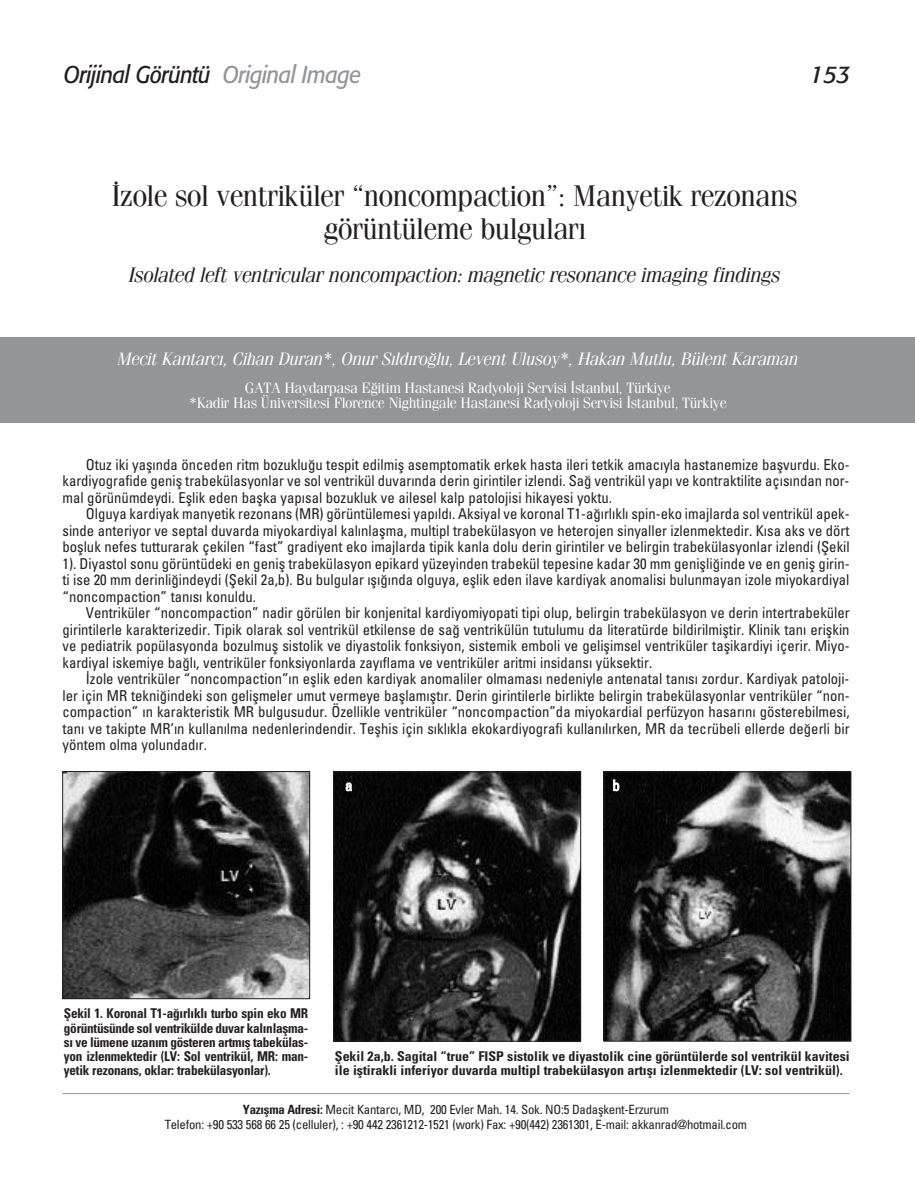
<style>
.page{position:relative;width:915px;height:1191px;background:#fff}
.page>*{position:absolute;margin:0;border:0;box-sizing:border-box;transform-origin:0 0}
.t1{font:30px/33px "Fenice";letter-spacing:-.02em;color:#231f20;text-align:center}
.t2{font:italic 24px "Formata";letter-spacing:-.03em;color:#231f20;scale:.9 1}
.t3{font:italic 24px "Formata";letter-spacing:-.03em;color:#231f20}
.t4{font:italic 21px "Fenice";letter-spacing:-.02em;color:#231f20}
.t5{font:italic 18px "Fenice";letter-spacing:-.02em;color:#fff}
.t6{font:condensed 15px/16.5px "Univers";color:#231f20;text-align:justify}
.t7{font:15px/15px "Fenice";letter-spacing:-.02em;color:#fff;text-align:center}
.t8{font:condensed 15px "Univers";color:#fff}
.t9{font:700 condensed 13.5px/14.2px "Univers";color:#231f20;text-align:justify}
.t10{font:condensed 12.75px/15px "Univers";letter-spacing:-.02em;color:#231f20;text-align:center}
.s1{color:#939598}
.s2{font-weight:700}
</style>
<div class="page">
<div style="left:0;top:338px;width:914px;height:85px;background:#939598"></div>
<hr style="left:62px;top:1093px;width:787px;height:1px;background:#939598">
<img style="left:64px;top:773px;width:244px;height:224px">
<div style="left:62px;top:771px;width:248px;height:228px;border:1px solid #231f20"></div>
<img style="left:335px;top:773px;width:243px;height:266px">
<div style="left:333px;top:771px;width:247px;height:270px;border:1px solid #231f20"></div>
<img style="left:605px;top:773px;width:243px;height:266px">
<div style="left:603px;top:771px;width:247px;height:270px;border:1px solid #231f20"></div>
<h2 class="t2" style="left:64px;top:64px;width:332px">Orijinal Görüntü <span class="s1">Original Image</span></h2>
<h2 class="t3" style="left:809px;top:64px;width:42px">153</h2>
<h1 class="t1" style="left:111px;top:181px;width:687px">‹zole sol ventriküler “noncompaction”: Manyetik rezonans görüntüleme bulgular›</h1>
<h3 class="t4" style="left:128px;top:268px;width:653px">Isolated left ventricular noncompaction: magnetic resonance imaging findings</h3>
<p class="t5" style="left:117px;top:352px;width:682px">Mecit Kantarc›, Cihan Duran*, Onur S›ld›ro¤lu, Levent Ulusoy*, Hakan Mutlu, Bülent Karaman</p>
<p class="t7" style="left:189px;top:381px;width:539px">GATA Haydarpasa E¤itim Hastanesi Radyoloji Servisi ‹stanbul, Türkiye<br>*Kadir Has Üniversitesi Florence Nightingale Hastanesi Radyoloji Servisi ‹stanbul, Türkiye</p>
<p class="t6" style="left:62px;top:457px;width:788px;text-indent:23px">Otuz iki yafl›nda önceden ritm bozuklu¤u tespit edilmifl asemptomatik erkek hasta ileri tetkik amac›yla hastanemize baflvurdu. Eko&shy;kardiyografide genifl trabekülasyonlar ve sol ventrikül duvar›nda derin girintiler izlendi. Sa¤ ventrikül yap› ve kontraktilite aç›s›ndan nor&shy;mal görünümdeydi. Efllik eden baflka yap›sal bozukluk ve ailesel kalp patolojisi hikayesi yoktu.</p>
<p class="t6" style="left:62px;top:507px;width:788px;text-indent:23px">Olguya kardiyak manyetik rezonans (MR) görüntülemesi yap›ld›. Aksiyal ve koronal T1-a¤›rl›kl› spin-eko imajlarda sol ventrikül apek&shy;sinde anteriyor ve septal duvarda miyokardiyal kal›nlaflma, multipl trabekülasyon ve heterojen sinyaller izlenmektedir. K›sa aks ve dört boflluk nefes tutturarak çekilen “fast” gradiyent eko imajlarda tipik kanla dolu derin girintiler ve belirgin trabekülasyonlar izlendi (fiekil 1). Diyastol sonu görüntüdeki en genifl trabekülasyon epikard yüzeyinden trabekül tepesine kadar 30 mm geniflli¤inde ve en genifl girin&shy;ti ise 20 mm derinli¤indeydi (fiekil 2a,b). Bu bulgular ›fl›¤›nda olguya, efllik eden ilave kardiyak anomalisi bulunmayan izole miyokardiyal “noncompaction” tan›s› konuldu.</p>
<p class="t6" style="left:62px;top:606px;width:788px;text-indent:23px">Ventriküler “noncompaction” nadir görülen bir konjenital kardiyomiyopati tipi olup, belirgin trabekülasyon ve derin intertrabeküler girintilerle karakterizedir. Tipik olarak sol ventrikül etkilense de sa¤ ventrikülün tutulumu da literatürde bildirilmifltir. Klinik tan› eriflkin ve pediatrik popülasyonda bozulmufl sistolik ve diyastolik fonksiyon, sistemik emboli ve geliflimsel ventriküler taflikardiyi içerir. Miyo&shy;kardiyal iskemiye ba¤l›, ventriküler fonksiyonlarda zay›flama ve ventriküler aritmi insidans› yüksektir.</p>
<p class="t6" style="left:62px;top:672px;width:788px;text-indent:23px">‹zole ventriküler “noncompaction”›n efllik eden kardiyak anomaliler olmamas› nedeniyle antenatal tan›s› zordur. Kardiyak patoloji&shy;ler için MR tekni¤indeki son geliflmeler umut vermeye bafllam›flt›r. Derin girintilerle birlikte belirgin trabekülasyonlar ventriküler “non&shy;compaction” ›n karakteristik MR bulgusudur. Özellikle ventriküler “noncompaction”da miyokardial perfüzyon hasar›n› gösterebilmesi, tan› ve takipte MR’›n kullan›lma nedenlerindendir. Teflhis için s›kl›kla ekokardiyografi kullan›l›rken, MR da tecrübeli ellerde de¤erli bir yöntem olma yolundad›r.</p>
<p class="t8" style="left:345px;top:780px;width:9px">a</p>
<p class="t8" style="left:612px;top:780px;width:9px">b</p>
<p class="t9" style="left:64px;top:1007px;width:246px">fiekil 1. Koronal T1-a¤›rl›kl› turbo spin eko MR görüntüsünde sol ventrikülde duvar kal›nlaflma&shy;s› ve lümene uzan›m gösteren artm›fl tabekülas&shy;yon izlenmektedir (LV: Sol ventrikül, MR: man&shy;yetik rezonans, oklar: trabekülasyonlar).</p>
<p class="t9" style="left:335px;top:1050px;width:516px">fiekil 2a,b. Sagital “true” FISP sistolik ve diyastolik cine görüntülerde sol ventrikül kavitesi ile ifltirakli inferiyor duvarda multipl trabekülasyon art›fl› izlenmektedir (LV: sol ventrikül).</p>
<p class="t10" style="left:165px;top:1102px;width:583px"><span class="s2">Yaz›flma Adresi:</span> Mecit Kantarc›, MD, 200 Evler Mah. 14. Sok. NO:5 Dadaflkent-Erzurum<br>Telefon: +90 533 568 66 25 (celluler), : +90 442 2361212-1521 (work) Fax: +90(442) 2361301, E-mail: akkanrad@hotmail.com</p>
</div>
